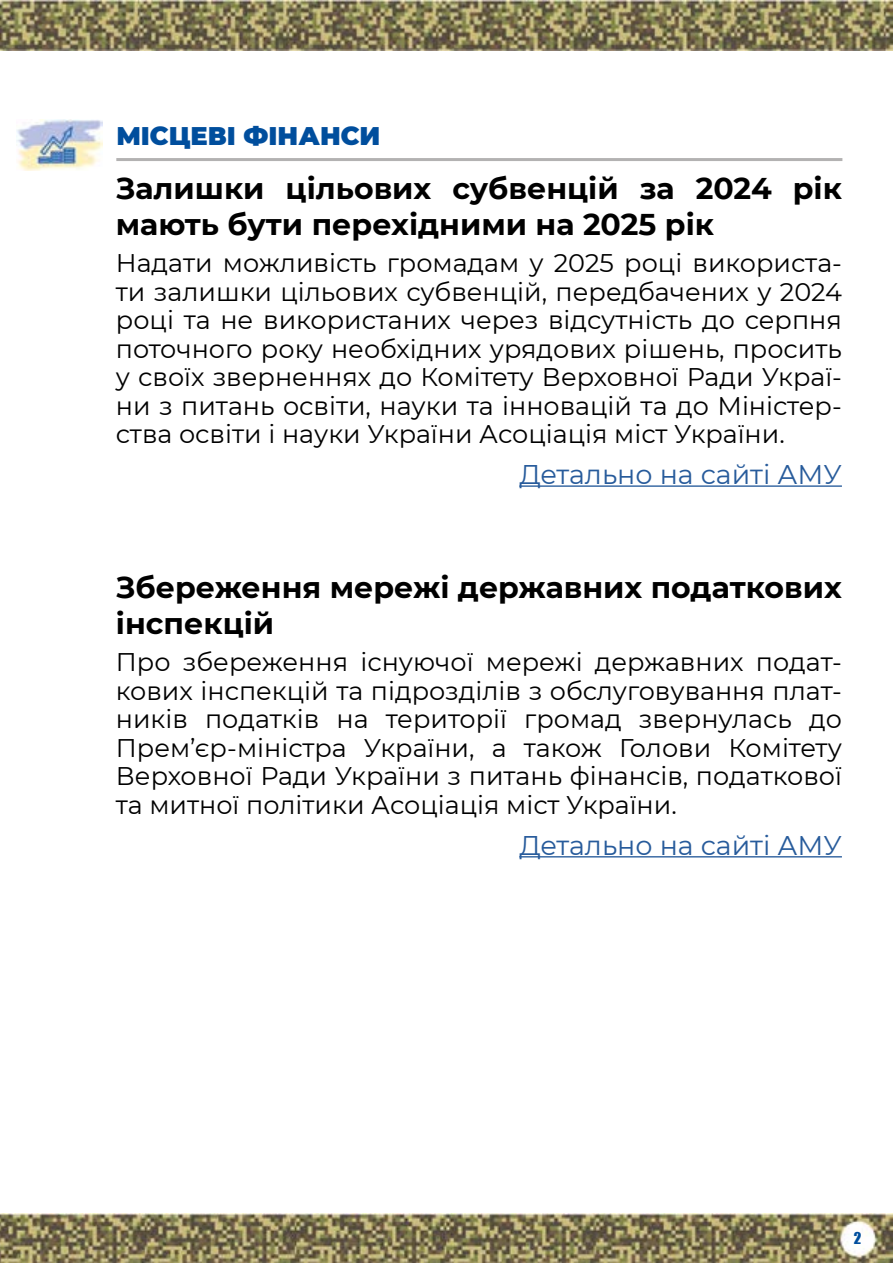
<style>
.page{position:relative;width:893px;height:1263px;background:#fff}
.page>*{position:absolute;margin:0;border:0;box-sizing:border-box;transform-origin:0 0}
.t1{font:700 30px/36px "Montserrat";color:#000}
.t2{font:27px "Montserrat";color:#275b9b}
.t3{font:25.5px/28.5px "Montserrat";color:#000;text-align:justify}
.t4{font:900 25.5px "Montserrat";color:#004e9d}
.t5{font:15px "Impact";color:#004e9d}
</style>
<div class="page">
<img style="left:0;top:0;width:893px;height:50px">
<img style="left:0;top:1213px;width:893px;height:50px">
<img style="left:17px;top:119px;width:85px;height:51px">
<hr style="left:116px;top:158px;width:726px;height:3px;background:#b3b2b2">
<hr style="left:519px;top:485px;width:323px;height:2px;background:#275b9b">
<hr style="left:519px;top:856px;width:323px;height:1px;background:#275b9b">
<p class="t4" style="left:116px;top:117px;width:266px">МІСЦЕВІ ФІНАНСИ</p>
<p class="t1" style="left:116px;top:169px;width:728px">Залишки цільових субвенцій за 2024 рік мають бути перехідними на 2025 рік</p>
<p class="t3" style="left:116px;top:248px;width:728px">Надати можливість громадам у 2025 році використа&shy;ти залишки цільових субвенцій, передбачених у 2024 році та не використаних через відсутність до серпня поточного року необхідних урядових рішень, просить у своїх зверненнях до Комітету Верховної Ради Украї&shy;ни з питань освіти, науки та інновацій та до Міністер&shy;ства освіти і науки України Асоціація міст України.</p>
<p class="t2" style="left:519px;top:456px;width:324px">Детально на сайті АМУ</p>
<p class="t1" style="left:116px;top:568px;width:728px">Збереження мережі державних податкових інспекцій</p>
<p class="t3" style="left:116px;top:647px;width:728px">Про збереження існуючої мережі державних подат&shy;кових інспекцій та підрозділів з обслуговування плат&shy;ників податків на території громад звернулась до Прем’єр-міністра України, а також Голови Комітету Верховної Ради України з питань фінансів, податкової та митної політики Асоціація міст України.</p>
<p class="t2" style="left:519px;top:827px;width:324px">Детально на сайті АМУ</p>
<p class="t5" style="left:854px;top:1226px;width:9px">2</p>
</div>
